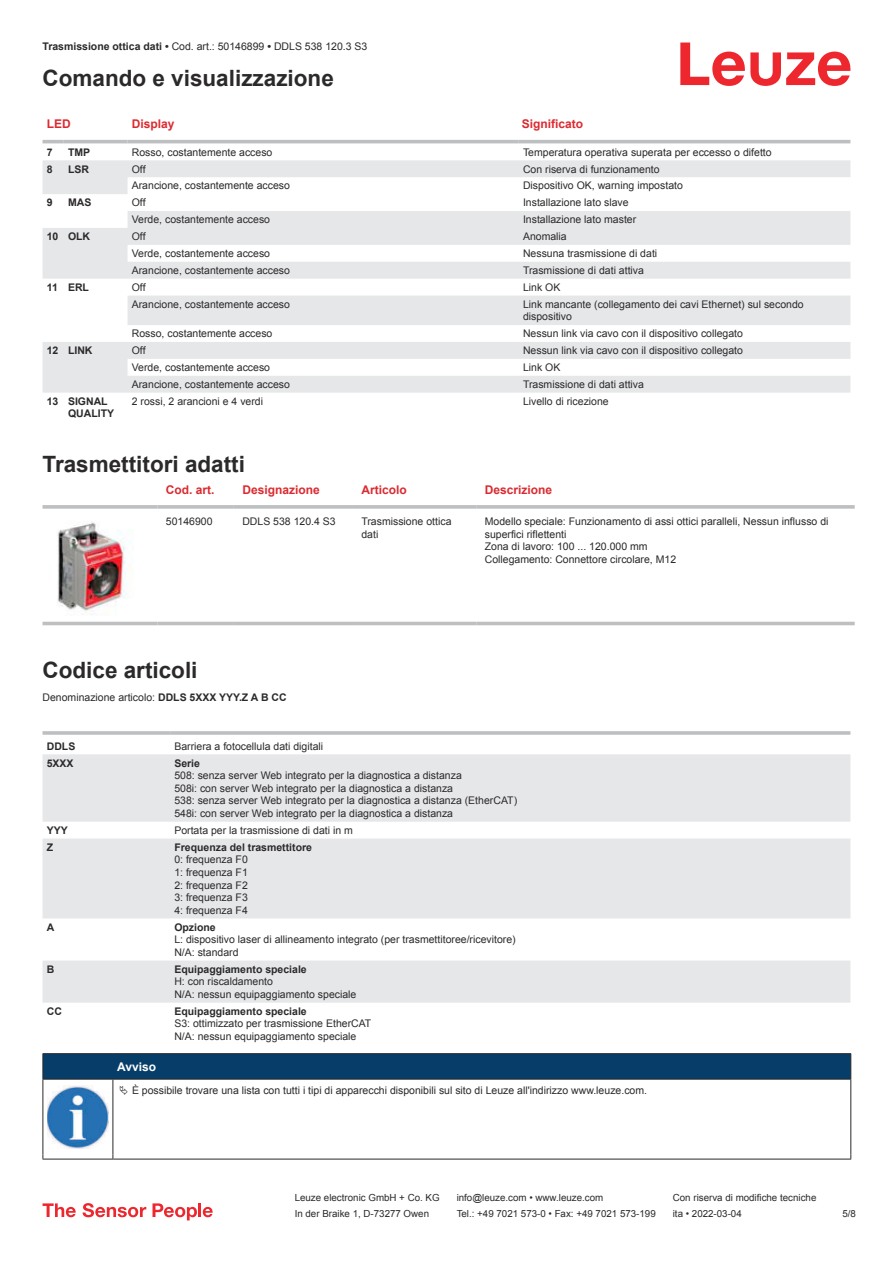
<style>
.page{position:relative;width:893px;height:1263px;background:#fff}
.page>*{position:absolute;margin:0;border:0;box-sizing:border-box;transform-origin:0 0}
.t1{font:700 22.5px "Arial";color:#2b292a}
.t2{font:700 12px "Arial";color:#db2a30}
.t3{font:700 12px "Arial";color:#fff}
.t4{font:10.5px/12.6px "Arial";color:#2b292a}
.t5{font:700 10.5px/12.6px "Arial";color:#2b292a}
.t6{font:9.75px "Arial";color:#2b292a}
.s1{font-weight:700}
</style>
<div class="page">
<svg style="left:680px;top:43px;width:170px;height:43px"></svg>
<svg style="left:43px;top:160px;width:807px;height:233px;fill:#e6e7e9"></svg>
<hr style="left:43px;top:140px;width:21px;height:3px;background:#bdbfc1">
<hr style="left:64px;top:140px;width:64px;height:3px;background:#bdbfc1">
<hr style="left:128px;top:140px;width:391px;height:3px;background:#bdbfc1">
<hr style="left:519px;top:140px;width:331px;height:3px;background:#bdbfc1">
<div style="left:43px;top:621px;width:812px;height:5px;background:#ececed"></div>
<svg style="left:43px;top:505px;width:114px;height:4px"></svg>
<svg style="left:157px;top:505px;width:77px;height:4px"></svg>
<svg style="left:234px;top:505px;width:119px;height:4px"></svg>
<svg style="left:353px;top:505px;width:123px;height:4px"></svg>
<svg style="left:476px;top:505px;width:379px;height:4px;background:#c3c5c7"></svg>
<hr style="left:43px;top:622px;width:114px;height:3px;background:#bdbfc1">
<hr style="left:157px;top:622px;width:77px;height:3px;background:#bdbfc1">
<hr style="left:234px;top:622px;width:119px;height:3px;background:#bdbfc1">
<hr style="left:353px;top:622px;width:123px;height:3px;background:#bdbfc1">
<hr style="left:476px;top:622px;width:379px;height:3px;background:#bdbfc1">
<img style="left:57px;top:522px;width:75px;height:93px">
<svg style="left:43px;top:754px;width:807px;height:249px;fill:#e6e7e9"></svg>
<hr style="left:43px;top:731px;width:127px;height:4px;background:#bdbfc1">
<hr style="left:170px;top:731px;width:680px;height:4px;background:#c5c7c9">
<svg style="left:43px;top:1203px;width:33px;height:14px"></svg>
<svg style="left:83px;top:1203px;width:63px;height:14px"></svg>
<svg style="left:153px;top:1203px;width:44px;height:17px"></svg>
<hr style="left:198px;top:1203px;width:3px;height:14px;background:#ed272d">
<svg style="left:203px;top:1207px;width:10px;height:10px"></svg>
<svg style="left:44px;top:1080px;width:806px;height:79px"></svg>
<hr style="left:43px;top:1053px;width:70px;height:1px;background:#2b292a">
<hr style="left:43px;top:1079px;width:70px;height:1px;background:#2b292a">
<hr style="left:113px;top:1053px;width:738px;height:1px;background:#2b292a">
<svg style="left:43px;top:1054px;width:808px;height:25px;background:#063c67"></svg>
<hr style="left:113px;top:1079px;width:738px;height:1px;background:#2b292a">
<hr style="left:43px;top:1079px;width:1px;height:75px;background:#2b292a">
<hr style="left:113px;top:1079px;width:1px;height:75px;background:#2b292a">
<hr style="left:850px;top:1079px;width:1px;height:75px;background:#2b292a">
<hr style="left:43px;top:1159px;width:70px;height:1px;background:#2b292a">
<hr style="left:113px;top:1159px;width:738px;height:1px;background:#2b292a">
<img style="left:47px;top:1085px;width:61px;height:63px">
<div style="left:115px;top:1080px;width:734px;height:20px;background:#fff"></div>
<p class="t4" style="left:43px;top:41px;width:326px"><span class="s1">Trasmissione ottica dati •</span> Cod. art.: 50146899 <span class="s1">•</span> DDLS 538 120.3 S3</p>
<h1 class="t1" style="left:43px;top:70px;width:293px">Comando e visualizzazione</h1>
<p class="t2" style="left:47px;top:119px;width:25px">LED</p>
<p class="t2" style="left:132px;top:119px;width:44px">Display</p>
<p class="t2" style="left:522px;top:119px;width:63px">Significato</p>
<p class="t5" style="left:47px;top:147px;width:7px">7</p>
<p class="t5" style="left:68px;top:147px;width:24px">TMP</p>
<p class="t4" style="left:132px;top:147px;width:142px">Rosso, costantemente acceso</p>
<p class="t4" style="left:523px;top:147px;width:250px">Temperatura operativa superata per eccesso o difetto</p>
<p class="t5" style="left:47px;top:163px;width:7px">8</p>
<p class="t5" style="left:68px;top:163px;width:23px">LSR</p>
<p class="t4" style="left:132px;top:163px;width:15px">Off</p>
<p class="t4" style="left:523px;top:163px;width:138px">Con riserva di funzionamento</p>
<p class="t4" style="left:132px;top:180px;width:160px">Arancione, costantemente acceso</p>
<p class="t4" style="left:523px;top:180px;width:161px">Dispositivo OK, warning impostato</p>
<p class="t5" style="left:47px;top:197px;width:7px">9</p>
<p class="t5" style="left:68px;top:197px;width:25px">MAS</p>
<p class="t4" style="left:132px;top:197px;width:15px">Off</p>
<p class="t4" style="left:523px;top:197px;width:107px">Installazione lato slave</p>
<p class="t4" style="left:132px;top:214px;width:140px">Verde, costantemente acceso</p>
<p class="t4" style="left:523px;top:214px;width:115px">Installazione lato master</p>
<p class="t5" style="left:47px;top:231px;width:45px">10 OLK</p>
<p class="t4" style="left:132px;top:231px;width:15px">Off</p>
<p class="t4" style="left:523px;top:231px;width:45px">Anomalia</p>
<p class="t4" style="left:132px;top:248px;width:140px">Verde, costantemente acceso</p>
<p class="t4" style="left:523px;top:248px;width:136px">Nessuna trasmissione di dati</p>
<p class="t4" style="left:132px;top:265px;width:160px">Arancione, costantemente acceso</p>
<p class="t4" style="left:523px;top:265px;width:122px">Trasmissione di dati attiva</p>
<p class="t5" style="left:47px;top:282px;width:44px">11 ERL</p>
<p class="t4" style="left:132px;top:282px;width:15px">Off</p>
<p class="t4" style="left:523px;top:282px;width:39px">Link OK</p>
<p class="t4" style="left:132px;top:299px;width:160px">Arancione, costantemente acceso</p>
<p class="t4" style="left:523px;top:299px;width:282px">Link mancante (collegamento dei cavi Ethernet) sul secondo dispositivo</p>
<p class="t4" style="left:132px;top:328px;width:142px">Rosso, costantemente acceso</p>
<p class="t4" style="left:523px;top:328px;width:221px">Nessun link via cavo con il dispositivo collegato</p>
<p class="t5" style="left:47px;top:345px;width:47px">12 LINK</p>
<p class="t4" style="left:132px;top:345px;width:15px">Off</p>
<p class="t4" style="left:523px;top:345px;width:221px">Nessun link via cavo con il dispositivo collegato</p>
<p class="t4" style="left:132px;top:362px;width:140px">Verde, costantemente acceso</p>
<p class="t4" style="left:523px;top:362px;width:39px">Link OK</p>
<p class="t4" style="left:132px;top:379px;width:160px">Arancione, costantemente acceso</p>
<p class="t4" style="left:523px;top:379px;width:122px">Trasmissione di dati attiva</p>
<p class="t5" style="left:68px;top:396px;width:48px;text-indent:-21px">13 SIGNAL<br>QUALITY</p>
<p class="t4" style="left:132px;top:396px;width:133px">2 rossi, 2 arancioni e 4 verdi</p>
<p class="t4" style="left:523px;top:396px;width:87px">Livello di ricezione</p>
<h1 class="t1" style="left:43px;top:456px;width:204px">Trasmettitori adatti</h1>
<p class="t2" style="left:166px;top:485px;width:50px">Cod. art.</p>
<p class="t2" style="left:242px;top:485px;width:79px">Designazione</p>
<p class="t2" style="left:361px;top:485px;width:47px">Articolo</p>
<p class="t2" style="left:485px;top:485px;width:69px">Descrizione</p>
<p class="t4" style="left:166px;top:516px;width:48px">50146900</p>
<p class="t4" style="left:242px;top:516px;width:95px">DDLS 538 120.4 S3</p>
<p class="t4" style="left:361px;top:516px;width:92px">Trasmissione ottica dati</p>
<p class="t4" style="left:485px;top:516px;width:345px">Modello speciale: Funzionamento di assi ottici paralleli, Nessun influsso di superfici riflettenti<br>Zona di lavoro: 100 ... 120.000 mm<br>Collegamento: Connettore circolare, M12</p>
<h1 class="t1" style="left:43px;top:662px;width:157px">Codice articoli</h1>
<p class="t4" style="left:43px;top:692px;width:246px">Denominazione articolo: <span class="s1">DDLS 5XXX YYY.Z A B CC</span></p>
<p class="t5" style="left:47px;top:741px;width:30px">DDLS</p>
<p class="t4" style="left:174px;top:741px;width:150px">Barriera a fotocellula dati digitali</p>
<p class="t5" style="left:47px;top:757px;width:28px">5XXX</p>
<p class="t5" style="left:174px;top:757px;width:27px">Serie</p>
<p class="t4" style="left:174px;top:770px;width:344px">508: senza server Web integrato per la diagnostica a distanza<br>508i: con server Web integrato per la diagnostica a distanza<br>538: senza server Web integrato per la diagnostica a distanza (EtherCAT)<br>548i: con server Web integrato per la diagnostica a distanza</p>
<p class="t5" style="left:47px;top:825px;width:23px">YYY</p>
<p class="t4" style="left:174px;top:825px;width:180px">Portata per la trasmissione di dati in m</p>
<p class="t5" style="left:47px;top:842px;width:8px">Z</p>
<p class="t5" style="left:174px;top:842px;width:139px">Frequenza del trasmettitore</p>
<p class="t4" style="left:174px;top:854px;width:75px;text-align:justify">0: frequenza F0<br>1: frequenza F1<br>2: frequenza F2<br>3: frequenza F3<br>4: frequenza F4</p>
<p class="t5" style="left:47px;top:922px;width:9px">A</p>
<p class="t5" style="left:174px;top:922px;width:43px">Opzione</p>
<p class="t4" style="left:174px;top:934px;width:343px">L: dispositivo laser di allineamento integrato (per trasmettitoree/ricevitore)<br>N/A: standard</p>
<p class="t5" style="left:47px;top:964px;width:9px">B</p>
<p class="t5" style="left:174px;top:964px;width:134px">Equipaggiamento speciale</p>
<p class="t4" style="left:174px;top:976px;width:184px">H: con riscaldamento<br>N/A: nessun equipaggiamento speciale</p>
<p class="t5" style="left:47px;top:1006px;width:17px">CC</p>
<p class="t5" style="left:174px;top:1006px;width:134px">Equipaggiamento speciale</p>
<p class="t4" style="left:174px;top:1018px;width:199px">S3: ottimizzato per trasmissione EtherCAT<br>N/A: nessun equipaggiamento speciale</p>
<p class="t3" style="left:117px;top:1062px;width:40px">Avviso</p>
<p class="t4" style="left:132px;top:1085px;width:517px">È possibile trovare una lista con tutti i tipi di apparecchi disponibili sul sito di Leuze all'indirizzo www.leuze.com.</p>
<p class="t6" style="left:295px;top:1194px;width:146px">Leuze electronic GmbH + Co. KG</p>
<p class="t6" style="left:457px;top:1194px;width:148px">info@leuze.com • www.leuze.com</p>
<p class="t6" style="left:673px;top:1194px;width:145px">Con riserva di modifiche tecniche</p>
<p class="t6" style="left:295px;top:1210px;width:136px">In der Braike 1, D-73277 Owen</p>
<p class="t6" style="left:457px;top:1210px;width:201px">Tel.: +49 7021 573-0 • Fax: +49 7021 573-199</p>
<p class="t6" style="left:673px;top:1210px;width:70px">ita • 2022-03-04</p>
<p class="t6" style="left:842px;top:1210px;width:15px">5 /8</p>
</div>
